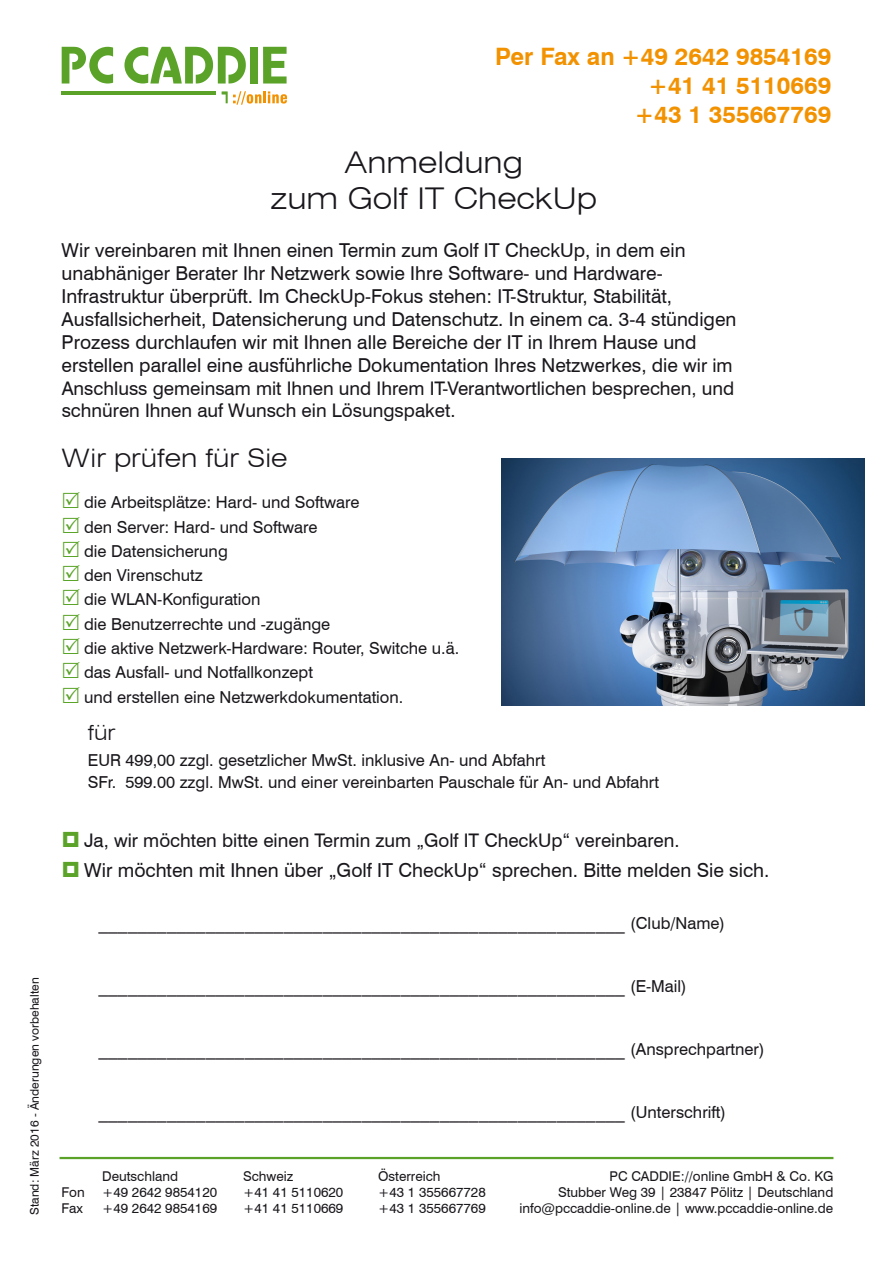
<style>
.page{position:relative;width:893px;height:1263px;background:#fff}
.page>*{position:absolute;margin:0;border:0;box-sizing:border-box;transform-origin:0 0}
.t1{font:300 expanded 30px/36px "Swiss 721 BT";color:#1a171c;text-align:center}
.t2{font:300 expanded 25.5px "Swiss 721 BT";color:#1a171c}
.t3{font:700 24px/28.8px "Swiss 721 BT";color:#f29200;text-align:right}
.t4{font:300 expanded 21px "Swiss 721 BT";color:#1a171c}
.t5{font:19.5px "Swiss 721 BT";color:#1a171c}
.t6{font:19.35px "Swiss 721 BT";color:#1a171c}
.t7{font:19.2px/23.1px "Swiss 721 BT";color:#1a171c}
.t8{font:18.75px/22.5px "Swiss 721 BT";color:#1a171c}
.t9{font:16.5px/24.3px "Swiss 721 BT";color:#1a171c}
.t10{font:13.5px/16.2px "Swiss 721 BT";color:#1a171c;text-align:right}
.t11{font:12px "Swiss 721 BT";color:#1a171c}
.s1{font-size:18.75px}
.s2{font-size:16.5px}
</style>
<div class="page">
<hr style="left:60px;top:1157px;width:773px;height:2px;background:#5aa328">
<img style="left:502px;top:458px;width:362px;height:247px">
<hr style="left:62px;top:91px;width:154px;height:4px;background:#5aa328">
<svg style="left:62px;top:47px;width:51px;height:37px"></svg>
<div style="left:250px;top:47px;width:8px;height:37px;background:#5aa328"></div>
<svg style="left:263px;top:47px;width:24px;height:37px"></svg>
<svg style="left:124px;top:47px;width:122px;height:37px"></svg>
<svg style="left:222px;top:91px;width:65px;height:14px"></svg>
<p class="t11" style="left:26px;top:1215px;width:239px;rotate:-90deg">Stand: März 2016 - Änderungen vorbehalten</p>
<p class="t3" style="left:495px;top:41px;width:338px">Per Fax an +49 2642 9854169 +41 41 5110669<br>+43 1 355667769</p>
<h1 class="t1" style="left:270px;top:144px;width:328px">Anmeldung<br>zum Golf IT CheckUp</h1>
<p class="t7" style="left:62px;top:238px;width:676px">Wir vereinbaren mit Ihnen einen Termin zum Golf IT CheckUp, in dem ein unabhäniger Berater Ihr Netzwerk sowie Ihre Software- und Hardware-Infrastruktur überprüft. Im CheckUp-Fokus stehen: IT-Struktur, Stabilität, Ausfallsicherheit, Datensicherung und Datenschutz. In einem ca. 3-4 stündigen Prozess durchlaufen wir mit Ihnen alle Bereiche der IT in Ihrem Hause und erstellen parallel eine ausführliche Dokumentation Ihres Netzwerkes, die <span class="s1">wir im</span></p>
<p class="t8" style="left:62px;top:376px;width:674px">Anschluss gemeinsam mit Ihnen und Ihrem IT-Verantwortlichen besprechen, und schnüren Ihnen auf Wunsch ein Lösungspaket.</p>
<h2 class="t2" style="left:62px;top:443px;width:228px">Wir prüfen für Sie</h2>
<p class="t9" style="left:84px;top:489px;width:376px">die Arbeitsplätze: Hard- und Software<br>den Server: Hard- und Software<br>die Datensicherung<br>den Virenschutz<br>die WLAN-Konfiguration<br>die Benutzerrechte und -zugänge<br>die aktive Netzwerk-Hardware: Router, Switche u.ä. das Ausfall- und Notfallkonzept<br>und erstellen eine Netzwerkdokumentation.</p>
<p class="t4" style="left:88px;top:720px;width:29px">für</p>
<p class="t9" style="left:88px;top:748px;width:573px;line-height:21.9px">EUR 499,00 zzgl. gesetzlicher MwSt. inklusive An- und Abfahrt<br>SFr. 599.00 zzgl. MwSt. und einer vereinbarten Pauschale für An- und Abfahrt</p>
<p class="t8" style="left:84px;top:828px;width:597px">Ja, wir möchten bitte einen Termin zum „Golf IT CheckUp“ vereinbaren.</p>
<p class="t6" style="left:84px;top:857px;width:687px">Wir möchten mit Ihnen über „Golf IT CheckUp“ sprechen. Bitte melden Sie sich.</p>
<p class="t5" style="left:98px;top:908px;width:628px">______________________________________________________ <span class="s2">(Club/Name)</span></p>
<p class="t5" style="left:98px;top:971px;width:590px">______________________________________________________ <span class="s2">(E-Mail)</span></p>
<p class="t5" style="left:98px;top:1034px;width:668px">______________________________________________________ <span class="s2">(Ansprechpartner)</span></p>
<p class="t5" style="left:98px;top:1097px;width:629px">______________________________________________________ <span class="s2">(Unterschrift)</span></p>
<p class="t10" style="left:102px;top:1167px;width:77px">Deutschland</p>
<p class="t10" style="left:243px;top:1167px;width:52px">Schweiz</p>
<p class="t10" style="left:378px;top:1167px;width:64px">Österreich</p>
<p class="t10" style="left:62px;top:1184px;width:25px">Fon</p>
<p class="t10" style="left:102px;top:1184px;width:116px">+49 2642 9854120</p>
<p class="t10" style="left:243px;top:1184px;width:102px">+41 41 5110620</p>
<p class="t10" style="left:378px;top:1184px;width:109px">+43 1 355667728</p>
<p class="t10" style="left:62px;top:1200px;width:23px">Fax</p>
<p class="t10" style="left:102px;top:1200px;width:116px">+49 2642 9854169</p>
<p class="t10" style="left:243px;top:1200px;width:102px">+41 41 5110669</p>
<p class="t10" style="left:378px;top:1200px;width:109px">+43 1 355667769</p>
<p class="t10" style="left:558px;top:1167px;width:277px">PC CADDIE://online GmbH &amp; Co. KG<br>Stubber Weg 39 | 23847 Pölitz | Deutschland</p>
<p class="t10" style="left:519px;top:1200px;width:315px">info@pccaddie-online.de | www.pccaddie-online.de</p>
</div>
